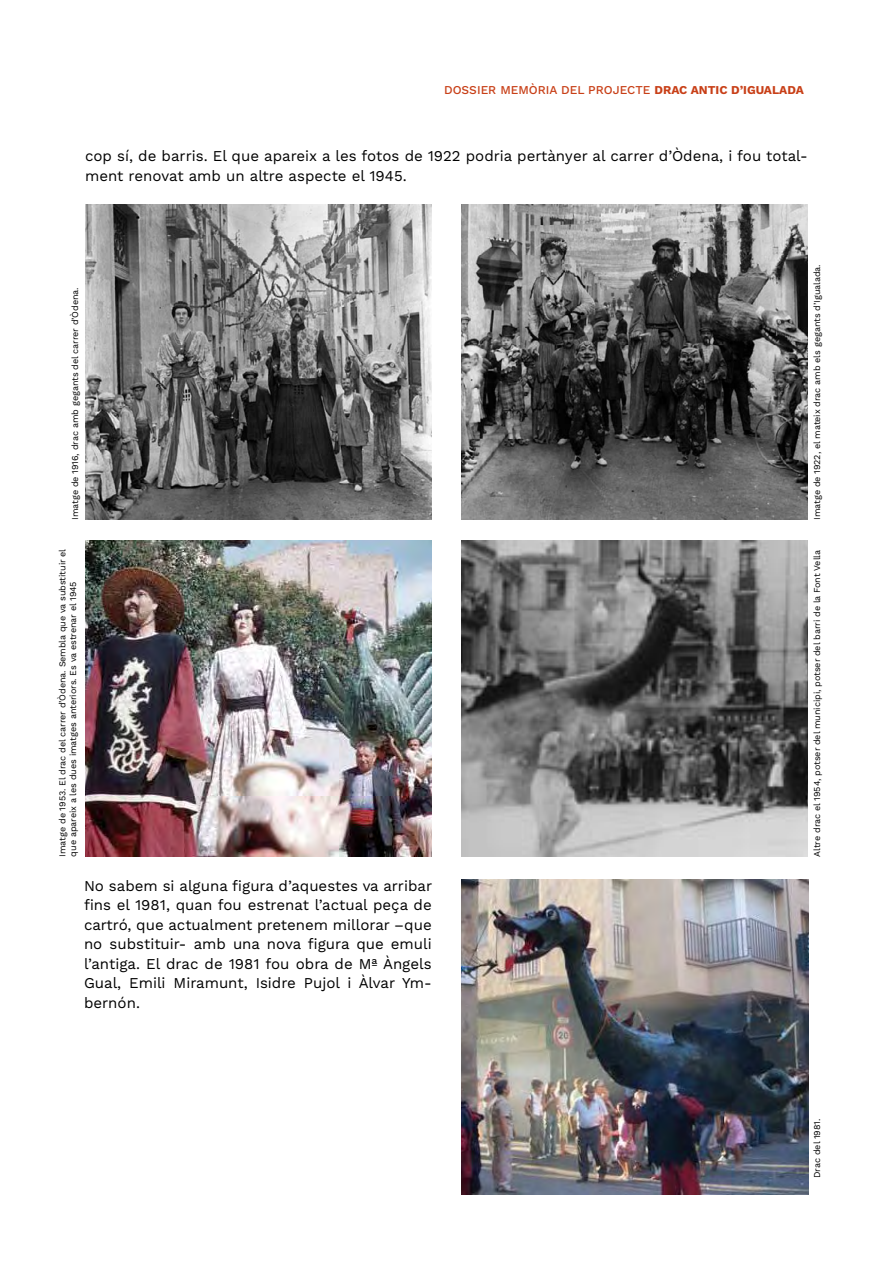
<style>
.page{position:relative;width:893px;height:1263px;background:#fff}
.page>*{position:absolute;margin:0;border:0;box-sizing:border-box;transform-origin:0 0}
.t1{font:15px/19.5px "Work Sans";color:#000}
.t2{font:500 12px "Work Sans";color:#c83f17}
.t3{font:9px/10.8px "Work Sans";letter-spacing:-.01em;color:#000}
.s1{font-weight:700}
</style>
<div class="page">
<img style="left:85px;top:204px;width:347px;height:316px">
<img style="left:461px;top:204px;width:347px;height:316px">
<img style="left:86px;top:541px;width:346px;height:315px">
<img style="left:461px;top:541px;width:347px;height:315px">
<img style="left:461px;top:879px;width:347px;height:316px">
<p class="t2" style="left:444px;top:83px;width:361px">DOSSIER MEMÒRIA DEL PROJECTE <span class="s1">DRAC ANTIC D’IGUALADA</span></p>
<p class="t1" style="left:85px;top:147px;width:724px">cop sí, de barris. El que apareix a les fotos de 1922 podria pertànyer al carrer d’Òdena, i fou total&shy;ment renovat amb un altre aspecte el 1945.</p>
<p class="t3" style="left:70px;top:520px;width:234px;rotate:-90deg">Imatge de 1916, drac amb gegants del carrer d’Òdena.</p>
<p class="t3" style="left:812px;top:520px;width:257px;rotate:-90deg">Imatge de 1922, el mateix drac amb els gegants d’Igualada.</p>
<p class="t3" style="left:57px;top:856px;width:309px;rotate:-90deg">Imatge de 1953. El drac del carrer d’Òdena. Sembla que va substituir el que apareix a les dues imatges anteriors. Es va estrenar el 1945</p>
<p class="t3" style="left:812px;top:856px;width:308px;rotate:-90deg">Altre drac el 1954, potser del municipi, potser del barri de la Font Vella</p>
<p class="t1" style="left:84px;top:876px;width:350px;text-align:justify">No sabem si alguna figura d’aquestes va arribar fins el 1981, quan fou estrenat l’actual peça de cartró, que actualment pretenem millorar –que no substituir- amb una nova figura que emuli l’antiga. El drac de 1981 fou obra de Mª Àngels Gual, Emili Miramunt, Isidre Pujol i Àlvar Ym&shy;bernón.</p>
<p class="t3" style="left:812px;top:1178px;width:61px;rotate:-90deg">Drac del 1981.</p>
</div>
